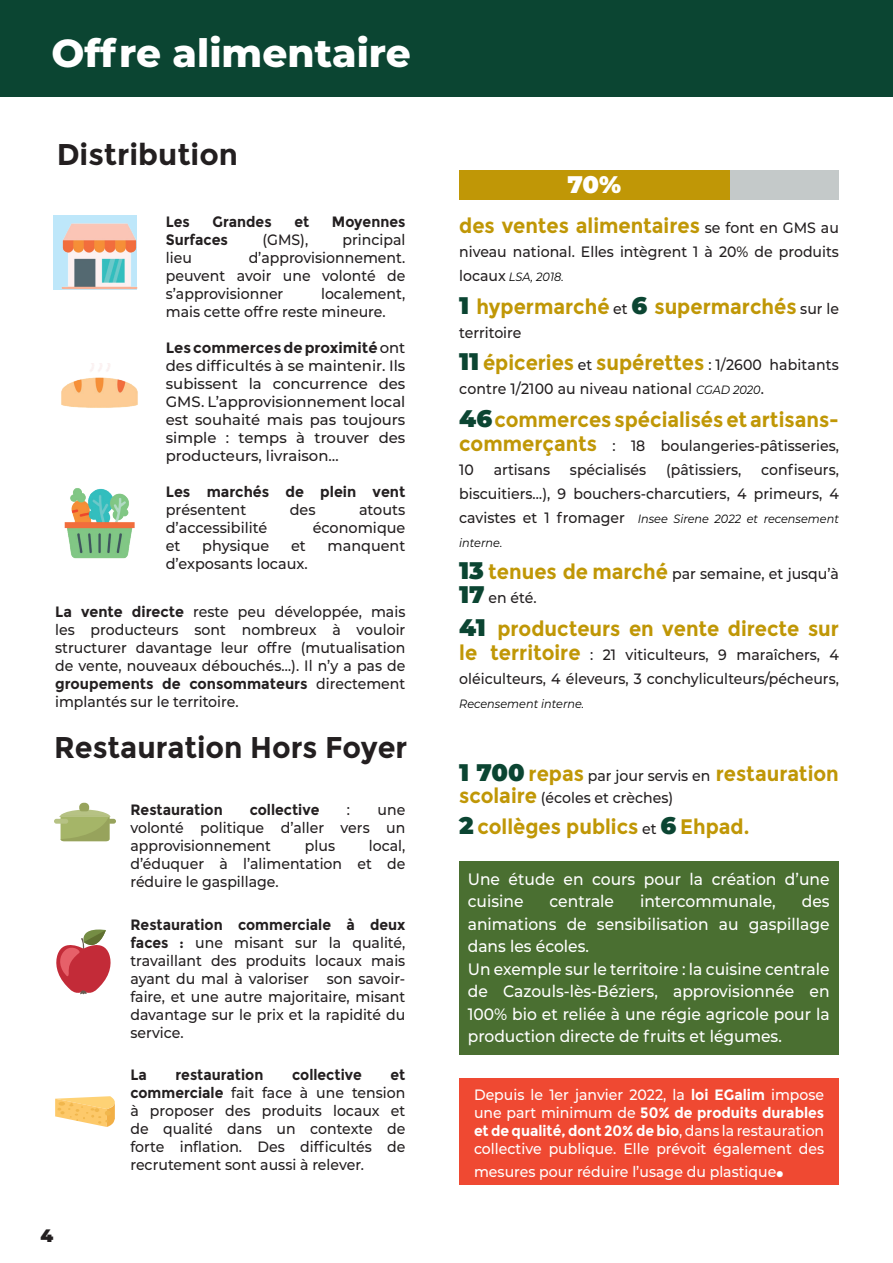
<style>
.page{position:relative;width:893px;height:1263px;background:#fff}
.page>*{position:absolute;margin:0;border:0;box-sizing:border-box;transform-origin:0 0}
.t1{font:800 39px "Montserrat";color:#fff}
.t2{font:700 30px "Montserrat";color:#231f20;scale:.96 1}
.t3{font:700 30px "Montserrat";color:#231f20}
.t4{font:900 24px "Montserrat";color:#fff}
.t5{font:700 21px "Montserrat";color:#c09706;scale:.94 1}
.t6{font:900 18px "Montserrat";color:#231f20}
.t7{font:500 16.5px/22.5px "Montserrat";color:#fff;scale:.94 1}
.t8{font:500 15px/18px "Montserrat";color:#231f20;text-align:justify;scale:.94 1}
.t9{font:500 15px/18px "Montserrat";color:#fff;text-align:justify;scale:.94 1}
.t10{font:500 15px/18px "Montserrat";color:#231f20;text-align:justify}
.t11{font:500 15px "Montserrat";color:#231f20;scale:.96 1}
.t12{font:700 15px "Montserrat";color:#231f20;scale:.94 1}
.t13{font:700 15px "Montserrat";color:#231f20;scale:.96 1}
.t14{font:italic 12px/24px "Montserrat";color:#000001;scale:.94 1}
.s1{font-weight:700}
.s2{font-weight:500;font-size:15px;color:#231f20}
.s3{font-weight:500;font-style:normal;font-size:15px;color:#231f20}
.s4{font-weight:900;font-size:24px;color:#0b4532}
.s5{font-weight:400;font-style:italic;font-size:12px;color:#000001}
.s6{font-weight:700;font-size:21px;color:#c09706}
.s7{font-weight:900;font-size:24px}
</style>
<div class="page">
<div style="left:459px;top:1078px;width:380px;height:106px;background:#ef4932"></div>
<div style="left:459px;top:170px;width:380px;height:29px;background:#c4c9c9"></div>
<div style="left:459px;top:170px;width:270px;height:29px;background:#c09706"></div>
<img style="left:53px;top:215px;width:85px;height:75px">
<img style="left:61px;top:363px;width:77px;height:45px">
<img style="left:64px;top:488px;width:71px;height:71px">
<div style="left:102px;top:819px;width:14px;height:5px;background:#97a35c;border-radius:2px"></div>
<div style="left:54px;top:819px;width:14px;height:5px;background:#b6c284;border-radius:2px"></div>
<svg style="left:61px;top:803px;width:48px;height:38px"></svg>
<hr style="left:59px;top:816px;width:51px;height:1px;background:#b6c284">
<svg style="left:56px;top:929px;width:55px;height:66px"></svg>
<svg style="left:55px;top:1096px;width:60px;height:31px"></svg>
<div style="left:459px;top:861px;width:380px;height:193px;background:#4a6f31"></div>
<div style="left:0;top:0;width:893px;height:97px;background:#0b4532"></div>
<h1 class="t1" style="left:51px;top:24px;width:361px">Offre alimentaire</h1>
<h2 class="t3" style="left:57px;top:137px;width:183px">Distribution</h2>
<p class="t12" style="left:166px;top:213px;width:27px">Les</p>
<p class="t12" style="left:213px;top:213px;width:64px">Grandes</p>
<p class="t12" style="left:294px;top:213px;width:17px">et</p>
<p class="t12" style="left:332px;top:213px;width:80px">Moyennes</p>
<p class="t12" style="left:166px;top:231px;width:68px">Surfaces</p>
<p class="t8" style="left:262px;top:230px;width:50px">(GMS),</p>
<p class="t8" style="left:343px;top:230px;width:68px">principal</p>
<p class="t8" style="left:166px;top:248px;width:29px">lieu</p>
<p class="t8" style="left:166px;top:248px;width:256px;text-indent:83px">d’approvisionnement. peuvent avoir une volonté de s’approvisionner</p>
<p class="t8" style="left:166px;top:284px;width:256px;text-indent:155px">localement, mais cette offre reste mineure.</p>
<p class="t10" style="left:166px;top:338px;width:241px"><span class="s1">Les commerces de proximité</span> ont des difficultés à se maintenir. Ils subissent la concurrence des GMS. L’approvisionnement local est souhaité mais pas toujours simple : temps à trouver des producteurs, livraison…</p>
<p class="t13" style="left:166px;top:483px;width:251px">Les marchés de plein vent</p>
<p class="t11" style="left:166px;top:500px;width:85px">présentent</p>
<p class="t11" style="left:290px;top:500px;width:28px">des</p>
<p class="t11" style="left:359px;top:500px;width:50px">atouts</p>
<p class="t11" style="left:166px;top:518px;width:107px">d’accessibilité</p>
<p class="t11" style="left:313px;top:518px;width:98px">économique</p>
<p class="t11" style="left:166px;top:536px;width:17px">et</p>
<p class="t11" style="left:202px;top:536px;width:71px">physique</p>
<p class="t11" style="left:291px;top:536px;width:17px">et</p>
<p class="t11" style="left:328px;top:536px;width:83px">manquent</p>
<p class="t11" style="left:166px;top:554px;width:149px">d’exposants locaux.</p>
<p class="t8" style="left:55px;top:602px;width:374px"><span class="s1">La vente directe</span> reste peu développée, mais les producteurs sont nombreux à vouloir structurer davantage leur offre (mutualisation de vente, nouveaux débouchés…). Il n’y a pas de <span class="s1">groupements de consommateurs</span> directement implantés sur le territoire.</p>
<h2 class="t2" style="left:54px;top:730px;width:370px">Restauration Hors Foyer</h2>
<p class="t6" style="left:40px;top:1222px;width:14px">4</p>
<p class="t12" style="left:130px;top:801px;width:100px">Restauration</p>
<p class="t12" style="left:250px;top:801px;width:76px">collective</p>
<p class="t8" style="left:347px;top:800px;width:5px">:</p>
<p class="t8" style="left:130px;top:800px;width:294px;text-indent:247px">une volonté politique d’aller vers un approvisionnement</p>
<p class="t8" style="left:130px;top:836px;width:294px;text-indent:238px">local, d’éduquer à l’alimentation et de réduire le gaspillage.</p>
<p class="t8" style="left:130px;top:915px;width:294px"><span class="s1">Restauration commerciale à deux faces :</span> une misant sur la qualité, travaillant des produits locaux mais ayant du mal à valoriser son savoir&shy;faire, et une autre majoritaire, misant davantage sur le prix et la rapidité du service.</p>
<p class="t12" style="left:130px;top:1066px;width:19px">La</p>
<p class="t12" style="left:175px;top:1066px;width:95px">restauration</p>
<p class="t12" style="left:292px;top:1066px;width:76px">collective</p>
<p class="t8" style="left:305px;top:836px;width:34px">plus</p>
<p class="t8" style="left:130px;top:1065px;width:294px;text-indent:260px"><span class="s1">et commerciale</span> fait face à une tension à proposer des produits locaux et de qualité dans un contexte de forte inflation. Des difficultés de recrutement sont aussi à relever.</p>
<h3 class="t4" style="left:567px;top:166px;width:55px">70%</h3>
<h3 class="t5" style="left:459px;top:213px;width:405px">des ventes alimentaires <span class="s2">se font en GMS au</span></h3>
<p class="t8" style="left:459px;top:242px;width:405px">niveau national. Elles intègrent 1 à 20% de produits</p>
<p class="t14" style="left:459px;top:265px;width:113px"><span class="s3">locaux</span> LSA, 2018.</p>
<h3 class="t5" style="left:459px;top:294px;width:405px"><span class="s4">1</span> hypermarché <span class="s2">et</span> <span class="s4">6</span> supermarchés <span class="s2">sur le</span></h3>
<p class="t8" style="left:459px;top:323px;width:68px">territoire</p>
<h3 class="t5" style="left:459px;top:350px;width:405px"><span class="s4">11</span> épiceries <span class="s2">et</span> supérettes <span class="s2">: 1/2600 habitants</span></h3>
<p class="t8" style="left:459px;top:379px;width:326px">contre 1/2100 au niveau national <span class="s5">CGAD 2020</span>.</p>
<h3 class="t5" style="left:459px;top:407px;width:405px"><span class="s4">46</span>commerces spécialisés et artisans-</h3>
<p class="t8" style="left:459px;top:433px;width:405px;line-height:24px"><span class="s6">commerçants</span> : 18 boulangeries-pâtisseries,<br>10</p>
<p class="t8" style="left:459px;top:457px;width:405px;line-height:24px;text-align:right">confiseurs,<br>biscuitiers…), 9 bouchers-charcutiers, 4 primeurs, 4</p>
<p class="t14" style="left:459px;top:506px;width:405px"><span class="s3">cavistes et 1 fromager</span> Insee Sirene 2022 et recensement interne.</p>
<p class="t8" style="left:459px;top:561px;width:405px;line-height:24px"><span class="s4">13</span> <span class="s6">tenues de marché</span> par semaine, et jusqu’à<br><span class="s4">17</span> en été.</p>
<h3 class="t5" style="left:459px;top:616px;width:405px"><span class="s4">41</span> producteurs en vente directe sur</h3>
<p class="t8" style="left:459px;top:642px;width:405px;line-height:24px"><span class="s6">le territoire</span> : 21 viticulteurs, 9 maraîchers, 4 oléiculteurs, 4 éleveurs, 3 conchyliculteurs/pécheurs,</p>
<p class="t14" style="left:459px;top:691px;width:135px">Recensement interne.</p>
<p class="t8" style="left:494px;top:460px;width:61px">artisans</p>
<p class="t8" style="left:570px;top:460px;width:83px">spécialisés</p>
<p class="t8" style="left:666px;top:460px;width:81px">(pâtissiers,</p>
<h3 class="t5" style="left:459px;top:761px;width:405px"><span class="s4">1 700</span> repas <span class="s2">par jour servis en</span> restauration</h3>
<p class="t8" style="left:459px;top:788px;width:229px"><span class="s6">scolaire</span> (écoles et crèches)</p>
<h3 class="t5" style="left:459px;top:814px;width:310px"><span class="s4">2</span> collèges publics <span class="s2">et</span> <span class="s4">6</span> Ehpad.</h3>
<p class="t7" style="left:468px;top:867px;width:386px">Une étude en cours pour la création d’une cuisine</p>
<p class="t7" style="left:550px;top:889px;width:70px">centrale</p>
<p class="t7" style="left:640px;top:889px;width:146px">intercommunale,</p>
<p class="t7" style="left:468px;top:889px;width:386px;text-indent:334px">des animations de sensibilisation au gaspillage dans les écoles.<br>Un exemple sur le territoire : la cuisine centrale de Cazouls-lès-Béziers, approvisionnée en 100% bio et reliée à une régie agricole pour la production directe de fruits et légumes.</p>
<p class="t9" style="left:474px;top:1085px;width:374px">Depuis le 1er janvier 2022, la <span class="s1">loi EGalim</span> impose une part minimum de <span class="s1">50% de produits durables et de qualité, dont 20% de bio</span>, dans la restauration collective publique. Elle prévoit également des</p>
<p class="t9" style="left:474px;top:1162px;width:330px">mesures pour réduire l’usage du plastique<span class="s7">.</span></p>
</div>
